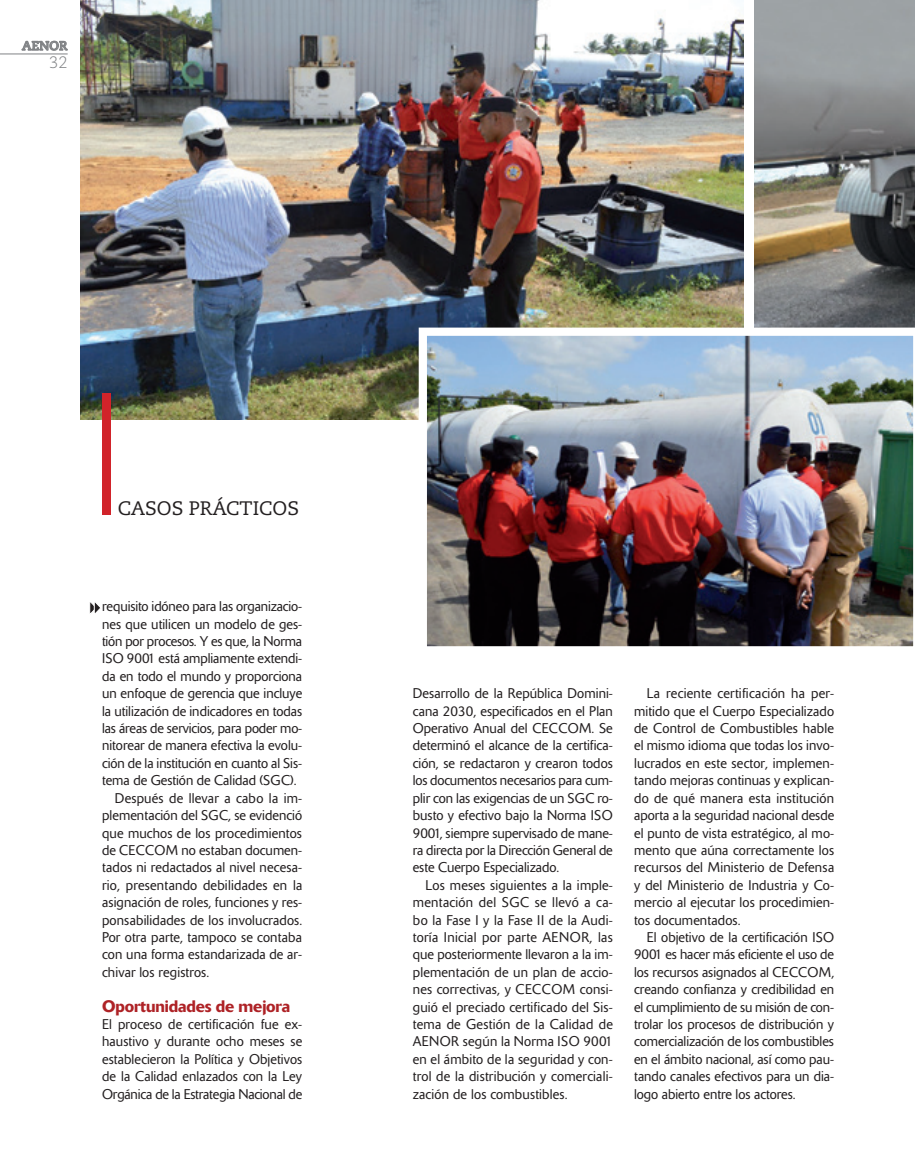
<style>
.page{position:relative;width:915px;height:1170px;background:#fff}
.page>*{position:absolute;margin:0;border:0;box-sizing:border-box;transform-origin:0 0}
.t1{font:19.5px "Caecilia LT Std";color:#231f20}
._04_LADILLO{font:500 16.5px "Delta";letter-spacing:-.005em;color:#ae2226}
.t2{font:300 16.5px "Caecilia LT Std";color:#808285}
._04_TEXTO_CORRIDO{font:300 13.95px/17.4px "Delta";letter-spacing:.005em;color:#231f20;text-align:justify}
.t3{font:700 12.75px "Caecilia LT Std";color:#808285}
</style>
<div class="page">
<svg style="left:22px;top:41px;width:46px;height:10px"></svg>
<hr style="left:0;top:54px;width:68px;height:1px;background:#808285">
<img style="left:80px;top:0;width:662px;height:419px">
<img style="left:754px;top:0;width:160px;height:327px">
<div style="left:102px;top:393px;width:9px;height:122px;background:#d1232a"></div>
<svg style="left:89px;top:602px;width:11px;height:12px"></svg>
<img style="left:418px;top:327px;width:496px;height:320px">
<p class="t3" style="left:22px;top:38px;width:47px">AENOR</p>
<p class="t2" style="left:49px;top:53px;width:20px">32</p>
<p class="t1" style="left:118px;top:497px;width:182px">CASOS PRÁCTICOS</p>
<p class="_04_TEXTO_CORRIDO" style="left:102px;top:597px;width:201px">requisito idóneo para las organizacio&shy;nes que utilicen un modelo de ges&shy;tión por procesos. Y es que, la Norma ISO 9001 está ampliamente extendi&shy;da en todo el mundo y proporciona un enfoque de gerencia que incluye la utilización de indicadores en todas las áreas de servicios, para poder mo&shy;nitorear de manera efectiva la evolu&shy;ción de la institución en cuanto al Sis&shy;tema de Gestión de Calidad (SGC).</p>
<p class="_04_TEXTO_CORRIDO" style="left:102px;top:789px;width:201px;text-indent:13px">Después de llevar a cabo la im&shy;plementación del SGC, se evidenció que muchos de los procedimientos de CECCOM no estaban documen&shy;tados ni redactados al nivel necesa&shy;rio, presentando debilidades en la asignación de roles, funciones y res&shy;ponsabilidades de los involucrados.<br>Por otra parte, tampoco se contaba con una forma estandarizada de ar&shy;chivar los registros.</p>
<p class="_04_LADILLO" style="left:102px;top:995px;width:190px">Oportunidades de mejora</p>
<p class="_04_TEXTO_CORRIDO" style="left:102px;top:1015px;width:201px">El proceso de certificación fue ex&shy;haustivo y durante ocho meses se establecieron la Política y Objetivos de la Calidad enlazados con la Ley Orgánica de la Estrategia Nacional de</p>
<p class="_04_TEXTO_CORRIDO" style="left:412px;top:684px;width:201px">Desarrollo de la República Domini&shy;cana 2030, especificados en el Plan Operativo Anual del CECCOM. Se determinó el alcance de la certifica&shy;ción, se redactaron y crearon todos los documentos necesarios para cum&shy;plir con las exigencias de un SGC ro&shy;busto y efectivo bajo la Norma ISO 9001, siempre supervisado de mane&shy;ra directa por la Dirección General de este Cuerpo Especializado.</p>
<p class="_04_TEXTO_CORRIDO" style="left:412px;top:876px;width:201px;text-indent:13px">Los meses siguientes a la imple&shy;mentación del SGC se llevó a ca&shy;bo la Fase I y la Fase II de la Audi&shy;toría Inicial por parte AENOR, las que posteriormente llevaron a la im&shy;plementación de un plan de accio&shy;nes correctivas, y CECCOM consi&shy;guió el preciado certificado del Sis&shy;tema de Gestión de la Calidad de AENOR según la Norma ISO 9001 en el ámbito de la seguridad y con&shy;trol de la distribución y comerciali&shy;zación de los combustibles.</p>
<p class="_04_TEXTO_CORRIDO" style="left:634px;top:684px;width:201px;text-indent:13px">La reciente certificación ha per&shy;mitido que el Cuerpo Especializado de Control de Combustibles hable el mismo idioma que todas los invo&shy;lucrados en este sector, implemen&shy;tando mejoras continuas y explican&shy;do de qué manera esta institución aporta a la seguridad nacional desde el punto de vista estratégico, al mo&shy;mento que aúna correctamente los recursos del Ministerio de Defensa y del Ministerio de Industria y Co&shy;mercio al ejecutar los procedimien&shy;tos documentados.</p>
<p class="_04_TEXTO_CORRIDO" style="left:634px;top:928px;width:201px;text-indent:13px">El objetivo de la certificación ISO 9001 es hacer más eficiente el uso de los recursos asignados al CECCOM, creando confianza y credibilidad en el cumplimiento de su misión de con&shy;trolar los procesos de distribución y comercialización de los combustibles en el ámbito nacional, así como pau&shy;tando canales efectivos para un dia&shy;logo abierto entre los actores.</p>
</div>
